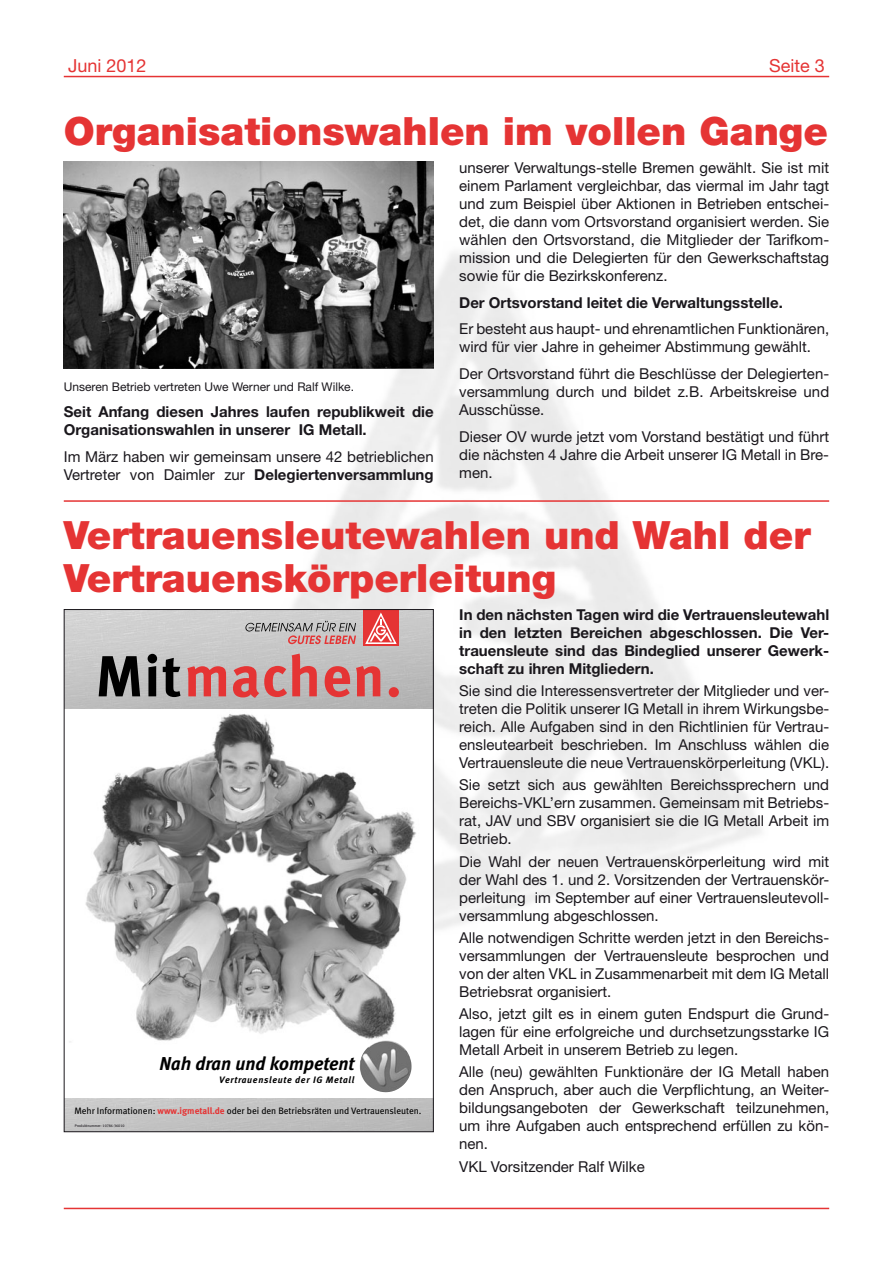
<style>
.page{position:relative;width:893px;height:1263px;background:#fff}
.page>*{position:absolute;margin:0;border:0;box-sizing:border-box;transform-origin:0 0}
.t1{font:700 57.75px "Meta";letter-spacing:.025em;color:#e53434}
.t2{font:900 39px/43.5px "Helvetica Neue";color:#e53434}
.t3{font:italic 700 18.6px "Meta";color:#000}
.t4{font:18px "Helvetica Neue";color:#e53434}
.t5{font:15px/18px "Helvetica Neue";color:#1a171c;text-align:justify}
.t6{font:700 15px/18px "Helvetica Neue";color:#1a171c}
.t7{font:12px "Helvetica Neue";color:#1a171c}
.t8{font:9.3px "Meta";color:#000}
.t9{font:italic 700 9.3px "Meta";letter-spacing:.075em;color:#000}
.t10{font:3.75px "Meta";color:#1a171c}
.s1{font-weight:700}
.s2{color:#000}
.s3{font-weight:700;color:#e53434}
.s4{font-family:"Meta Book LF Caps"}
</style>
<div class="page">
<hr style="left:64px;top:76px;width:765px;height:1px;background:#e53434">
<hr style="left:64px;top:500px;width:765px;height:2px;background:#e53434">
<hr style="left:64px;top:1208px;width:765px;height:1px;background:#e53434">
<img style="left:64px;top:162px;width:370px;height:207px">
<img style="left:66px;top:611px;width:366px;height:519px">
<div style="left:64px;top:710px;width:369px;height:387px;background:#fff"></div>
<img style="left:69px;top:714px;width:347px;height:362px">
<div style="left:363px;top:609px;width:35px;height:37px;background:#e53434"></div>
<svg style="left:365px;top:612px;width:32px;height:32px"></svg>
<svg style="left:245px;top:621px;width:111px;height:23px;background:#b8a5a5"></svg>
<img style="left:360px;top:1040px;width:25px;height:47px">
<p class="t4" style="left:68px;top:55px;width:80px">Juni 2012</p>
<p class="t4" style="left:769px;top:55px;width:57px">Seite 3</p>
<h2 class="t2" style="left:64px;top:109px;width:766px">Organisationswahlen im vollen Gange</h2>
<p class="t7" style="left:64px;top:379px;width:292px">Unseren Betrieb vertreten Uwe Werner und Ralf Wilke.</p>
<p class="t6" style="left:64px;top:403px;width:371px">Seit Anfang diesen Jahres laufen republikweit die<br>Organisationswahlen in unserer IG Metall.</p>
<p class="t5" style="left:64px;top:447px;width:371px">Im März haben wir gemeinsam unsere 42 betrieblichen<br>Vertreter von Daimler zur <span class="s1">Delegiertenversammlung</span></p>
<p class="t5" style="left:459px;top:159px;width:371px">unserer Verwaltungs-stelle Bremen gewählt. Sie ist mit einem Parlament vergleichbar, das viermal im Jahr tagt und zum Beispiel über Aktionen in Betrieben entschei&shy;det, die dann vom Ortsvorstand organisiert werden. Sie wählen den Ortsvorstand, die Mitglieder der Tarifkom&shy;mission und die Delegierten für den Gewerkschaftstag sowie für die Bezirkskonferenz.</p>
<p class="t6" style="left:459px;top:293px;width:325px">Der Ortsvorstand leitet die Verwaltungsstelle.</p>
<p class="t5" style="left:459px;top:320px;width:371px">Er besteht aus haupt- und ehrenamtlichen Funktionären, wird für vier Jahre in geheimer Abstimmung gewählt.</p>
<p class="t5" style="left:459px;top:364px;width:371px">Der Ortsvorstand führt die Beschlüsse der Delegierten&shy;versammlung durch und bildet z.B. Arbeitskreise und Ausschüsse.</p>
<p class="t5" style="left:459px;top:427px;width:371px">Dieser OV wurde jetzt vom Vorstand bestätigt und führt die nächsten 4 Jahre die Arbeit unserer IG Metall in Bre&shy;men.</p>
<h2 class="t2" style="left:64px;top:513px;width:748px">Vertrauensleutewahlen und Wahl der<br>Vertrauenskörperleitung</h2>
<h1 class="t1" style="left:96px;top:640px;width:308px"><span class="s2">Mit</span>machen.</h1>
<p class="t3" style="left:159px;top:1052px;width:196px">Nah dran und kompetent</p>
<p class="t9" style="left:219px;top:1073px;width:136px">Vertrauensleute der IG Metall</p>
<p class="t8" style="left:74px;top:1105px;width:349px">Mehr Informationen: <span class="s3">www.igmetall.de</span> oder bei den Betriebsräten und Vertrauensleuten.</p>
<p class="t10" style="left:75px;top:1123px;width:51px">Produktnummer: <span class="s4">10786-36010</span></p>
<p class="t6" style="left:459px;top:605px;width:371px;text-align:justify">In den nächsten Tagen wird die Vertrauensleutewahl in den letzten Bereichen abgeschlossen. Die Ver&shy;trauensleute sind das Bindeglied unserer Gewerk&shy;schaft zu ihren Mitgliedern.</p>
<p class="t5" style="left:459px;top:681px;width:371px">Sie sind die Interessensvertreter der Mitglieder und ver&shy;treten die Politik unserer IG Metall in ihrem Wirkungsbe&shy;reich. Alle Aufgaben sind in den Richtlinien für Vertrau&shy;ensleutearbeit beschrieben. Im Anschluss wählen die Vertrauensleute die neue Vertrauenskörperleitung (VKL).</p>
<p class="t5" style="left:459px;top:776px;width:371px">Sie setzt sich aus gewählten Bereichssprechern und Bereichs-VKL’ern zusammen. Gemeinsam mit Betriebs&shy;rat, JAV und SBV organisiert sie die IG Metall Arbeit im Betrieb.</p>
<p class="t5" style="left:459px;top:852px;width:371px">Die Wahl der neuen Vertrauenskörperleitung wird mit der Wahl des 1. und 2. Vorsitzenden der Vertrauenskör&shy;perleitung im September auf einer Vertrauensleutevoll&shy;versammlung abgeschlossen.</p>
<p class="t5" style="left:459px;top:928px;width:371px">Alle notwendigen Schritte werden jetzt in den Bereichs&shy;versammlungen der Vertrauensleute besprochen und von der alten VKL in Zusammenarbeit mit dem IG Metall Betriebsrat organisiert.</p>
<p class="t5" style="left:459px;top:1004px;width:371px">Also, jetzt gilt es in einem guten Endspurt die Grund&shy;lagen für eine erfolgreiche und durchsetzungsstarke IG Metall Arbeit in unserem Betrieb zu legen.</p>
<p class="t5" style="left:459px;top:1063px;width:371px">Alle (neu) gewählten Funktionäre der IG Metall haben den Anspruch, aber auch die Verpflichtung, an Weiter&shy;bildungsangeboten der Gewerkschaft teilzunehmen, um ihre Aufgaben auch entsprechend erfüllen zu kön&shy;nen.</p>
<p class="t5" style="left:459px;top:1157px;width:187px">VKL Vorsitzender Ralf Wilke</p>
</div>
